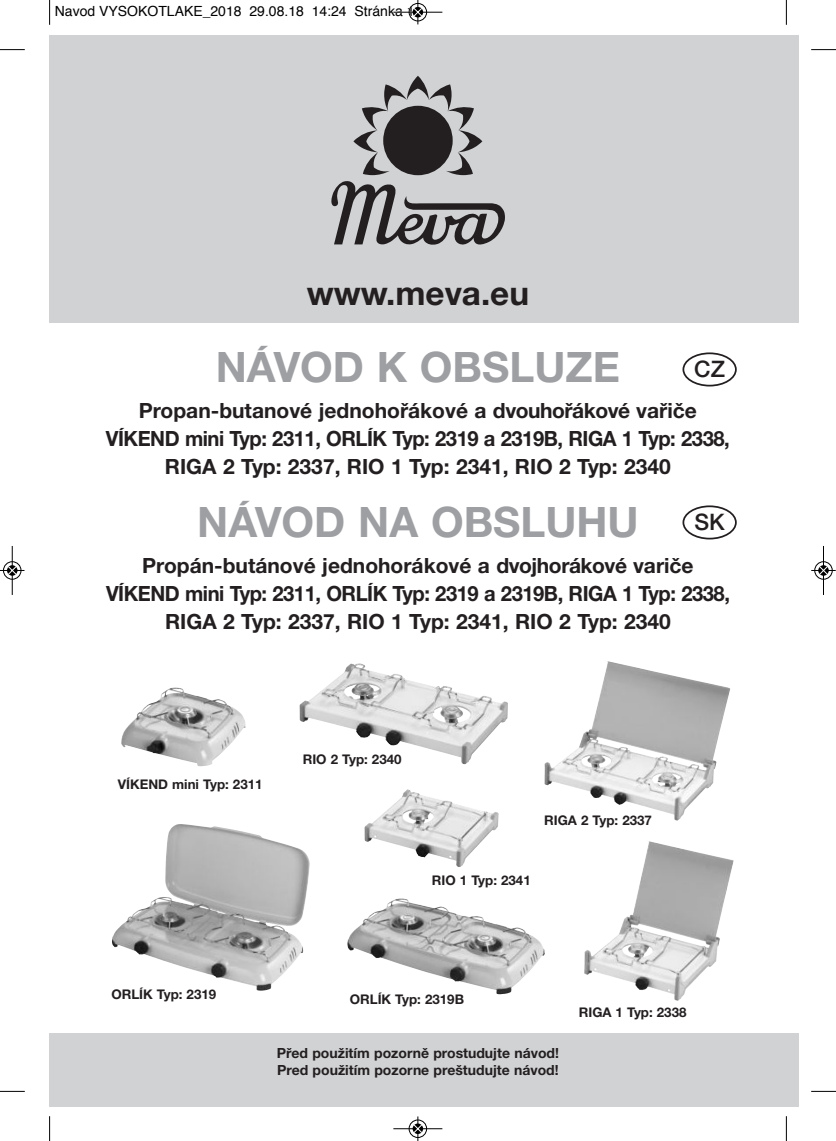
<style>
.page{position:relative;width:836px;height:1141px;background:#fff}
.page>*{position:absolute;margin:0;border:0;box-sizing:border-box;transform-origin:0 0}
.t1{font:700 42px "Helvetica Neue CE";color:#9d9fa2}
.t2{font:700 33.25px "Helvetica Neue CE";color:#231f20}
.t3{font:500 22.75px "Helvetica Neue CE";color:#231f20}
.t4{font:700 21px/28px "Helvetica Neue CE";letter-spacing:-.02em;color:#231f20;text-align:center}
.t5{font:700 14px/16.8px "Helvetica Neue CE";color:#231f20}
.t6{font:14px "Helvetica";color:#000}
.t7{font:700 13.3px "Helvetica Neue CE";color:#231f20}
</style>
<div class="page">
<div style="left:50px;top:35px;width:749px;height:287px;background:#d1d2d4"></div>
<div style="left:50px;top:1033px;width:749px;height:73px;background:#d1d2d4"></div>
<svg style="left:331px;top:181px;width:174px;height:64px"></svg>
<svg style="left:353px;top:76px;width:129px;height:99px"></svg>
<img style="left:121px;top:688px;width:124px;height:78px">
<img style="left:584px;top:841px;width:150px;height:160px">
<img style="left:544px;top:661px;width:186px;height:160px">
<img style="left:364px;top:789px;width:135px;height:78px">
<img style="left:112px;top:824px;width:198px;height:167px">
<img style="left:347px;top:898px;width:198px;height:96px">
<img style="left:300px;top:663px;width:208px;height:101px">
<svg style="left:682px;top:352px;width:55px;height:34px"></svg>
<svg style="left:682px;top:505px;width:55px;height:34px"></svg>
<svg style="left:49px;top:0;width:1px;height:25px"></svg>
<svg style="left:0;top:49px;width:25px;height:1px"></svg>
<svg style="left:786px;top:0;width:1px;height:25px"></svg>
<svg style="left:811px;top:49px;width:25px;height:1px"></svg>
<svg style="left:49px;top:1116px;width:1px;height:25px"></svg>
<svg style="left:0;top:1091px;width:25px;height:1px"></svg>
<svg style="left:786px;top:1116px;width:1px;height:25px"></svg>
<svg style="left:811px;top:1091px;width:25px;height:1px"></svg>
<div style="left:408px;top:3px;width:19px;height:19px;border:1px solid #fff;border-radius:50%"></div>
<hr style="left:393px;top:12px;width:49px;height:1px;background:#000">
<div style="left:409px;top:3px;width:18px;height:18px;border:1px solid #000;border-radius:50%"></div>
<svg style="left:413px;top:0;width:9px;height:24px"></svg>
<div style="left:408px;top:1119px;width:19px;height:19px;border:1px solid #fff;border-radius:50%"></div>
<hr style="left:393px;top:1128px;width:49px;height:1px;background:#000">
<div style="left:409px;top:1120px;width:18px;height:18px;border:1px solid #000;border-radius:50%"></div>
<svg style="left:413px;top:1116px;width:9px;height:25px"></svg>
<div style="left:3px;top:561px;width:19px;height:19px;border:1px solid #fff;border-radius:50%"></div>
<hr style="left:12px;top:546px;width:1px;height:49px;background:#000">
<div style="left:3px;top:561px;width:18px;height:18px;border:1px solid #000;border-radius:50%"></div>
<svg style="left:0;top:566px;width:24px;height:9px"></svg>
<div style="left:814px;top:561px;width:19px;height:19px;border:1px solid #fff;border-radius:50%"></div>
<hr style="left:823px;top:546px;width:1px;height:49px;background:#000">
<div style="left:814px;top:561px;width:18px;height:18px;border:1px solid #000;border-radius:50%"></div>
<svg style="left:811px;top:566px;width:25px;height:9px"></svg>
<p class="t6" style="left:55px;top:5px;width:361px">Navod VYSOKOTLAKE_2018 29.08.18 14:24 Stránka 1</p>
<h2 class="t2" style="left:307px;top:276px;width:224px">www.meva.eu</h2>
<h1 class="t1" style="left:216px;top:346px;width:406px">NÁVOD K OBSLUZE</h1>
<p class="t4" style="left:106px;top:397px;width:625px">Propan-butanové jednohořákové a dvouhořákové vařiče<br>VÍKEND mini Typ: 2311, ORLÍK Typ: 2319 a 2319B, RIGA 1 Typ: 2338,<br>RIGA 2 Typ: 2337, RIO 1 Typ: 2341, RIO 2 Typ: 2340</p>
<p class="t3" style="left:694px;top:356px;width:32px">CZ</p>
<h1 class="t1" style="left:197px;top:501px;width:443px">NÁVOD NA OBSLUHU</h1>
<p class="t4" style="left:106px;top:552px;width:625px">Propán-butánové jednohorákové a dvojhorákové variče<br>VÍKEND mini Typ: 2311, ORLÍK Typ: 2319 a 2319B, RIGA 1 Typ: 2338,<br>RIGA 2 Typ: 2337, RIO 1 Typ: 2341, RIO 2 Typ: 2340</p>
<p class="t3" style="left:694px;top:509px;width:32px">SK</p>
<p class="t7" style="left:118px;top:778px;width:146px">VÍKEND mini Typ: 2311</p>
<p class="t7" style="left:303px;top:753px;width:100px">RIO 2 Typ: 2340</p>
<p class="t7" style="left:544px;top:814px;width:109px">RIGA 2 Typ: 2337</p>
<p class="t7" style="left:432px;top:873px;width:100px">RIO 1 Typ: 2341</p>
<p class="t7" style="left:111px;top:988px;width:106px">ORLÍK Typ: 2319</p>
<p class="t7" style="left:350px;top:992px;width:116px">ORLÍK Typ: 2319B</p>
<p class="t7" style="left:579px;top:1006px;width:109px">RIGA 1 Typ: 2338</p>
<p class="t5" style="left:277px;top:1045px;width:284px">Před použitím pozorně prostudujte návod!<br>Pred použitím pozorne preštudujte návod!</p>
</div>
